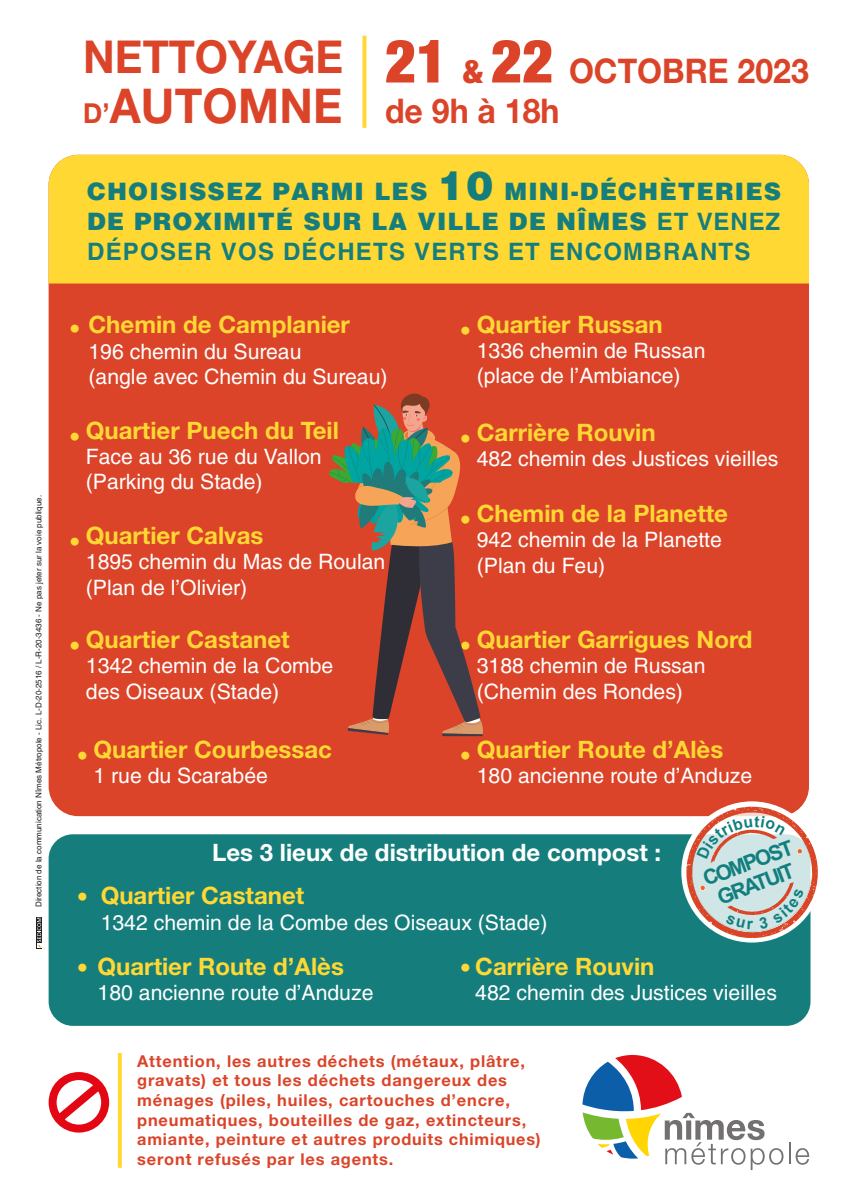
<style>
.page{position:relative;width:851px;height:1191px;background:#fff}
.page>*{position:absolute;margin:0;border:0;box-sizing:border-box;transform-origin:0 0}
.t1{font:700 48px "Helvetica Neue LT Std";letter-spacing:.005em;color:#db4429;scale:.94 1}
.t2{font:700 45.4px "Helvetica Neue LT Std";color:#db4429;scale:.94 1}
.t3{font:700 34px/40.8px "Helvetica Neue LT Std";color:#db4429;scale:.94 1}
.t4{font:700 24px "Helvetica Neue LT Std";color:#ffd833}
.t5{font:900 24px/30px "Helvetica LT Std";letter-spacing:.045em;color:#157e7d;text-align:justify}
.t6{font:700 24px "Helvetica Neue LT Std";color:#fff}
.t7{font:21.2px/25.4px "Helvetica";color:#fff}
.t8{font:700 21px/22.4px "Arial";color:#117f7e;text-align:center}
.t9{font:700 16.4px/19.6px "Helvetica Neue LT Std";letter-spacing:.05em;color:#db4429}
.t10{font:8px "Helvetica";color:#1d1d1b}
.t11{font:8px "Webdings";color:#ffd833}
.s1{font-size:27.6px}
.s2{font-family:"Helvetica Neue";font-weight:900;font-stretch:condensed;font-size:60px}
.s3{font-family:"Helvetica Neue";font-weight:900;font-stretch:condensed;font-size:32px}
.s4{font-size:40px}
.s5{font-weight:700}
</style>
<div class="page">
<div style="left:49px;top:155px;width:759px;height:661px;background:#db4429;border-radius:30px"></div>
<svg style="left:329px;top:393px;width:154px;height:343px"></svg>
<svg style="left:362px;top:36px;width:4px;height:92px"></svg>
<svg style="left:36px;top:917px;width:1px;height:31px"></svg>
<svg style="left:37px;top:917px;width:5px;height:32px"></svg>
<div style="left:49px;top:155px;width:759px;height:128px;background:#ffd833"></div>
<svg style="left:48px;top:1072px;width:62px;height:61px"></svg>
<svg style="left:582px;top:1055px;width:201px;height:115px"></svg>
<hr style="left:788px;top:1142px;width:2px;height:22px;background:#727070">
<svg style="left:795px;top:1148px;width:14px;height:16px"></svg>
<svg style="left:118px;top:1053px;width:4px;height:114px"></svg>
<div style="left:49px;top:834px;width:761px;height:191px;background:#157e7d;border-radius:24px"></div>
<svg style="left:48px;top:625px;width:1px;height:25px"></svg>
<svg style="left:681px;top:801px;width:137px;height:141px"></svg>
<p class="t10" style="left:34px;top:907px;width:413px;rotate:-90deg">Direction de la communication Nîmes Métropole - Lic. L-D-20-2516 / L-R-20-3436 - Ne pas jeter sur la voie publique.</p>
<h2 class="t2" style="left:83px;top:28px;width:278px">NETTOYAGE</h2>
<h1 class="t1" style="left:83px;top:76px;width:277px"><span class="s1">D’</span>AUTOMNE</h1>
<h3 class="t3" style="left:385px;top:49px;width:452px"><span class="s2">21</span> <span class="s3">&amp;</span> <span class="s2">22</span> OCTOBRE 2023 de 9h à 18h</h3>
<p class="t5" style="left:87px;top:176px;width:695px">CHOISISSEZ PARMI LES <span class="s4">10</span> MINI-DÉCHÈTERIES DE PROXIMITÉ SUR LA VILLE DE NÎMES <span class="s5">ET VENEZ DÉPOSER VOS DÉCHETS VERTS ET ENCOMBRANTS</span></p>
<p class="t4" style="left:71px;top:310px;width:281px">■ Chemin de Camplanier</p>
<p class="t7" style="left:88px;top:338px;width:300px">196 chemin du Sureau<br>(angle avec Chemin du Sureau)</p>
<p class="t4" style="left:71px;top:415px;width:270px">■ Quartier Puech du Teil</p>
<p class="t7" style="left:86px;top:444px;width:237px">Face au 36 rue du Vallon (Parking du Stade)</p>
<p class="t4" style="left:71px;top:520px;width:194px">■ Quartier Calvas</p>
<p class="t7" style="left:86px;top:549px;width:301px">1895 chemin du Mas de Roulan (Plan de l’Olivier)</p>
<p class="t4" style="left:71px;top:624px;width:220px">■ Quartier Castanet</p>
<p class="t7" style="left:86px;top:653px;width:249px">1342 chemin de la Combe des Oiseaux (Stade)</p>
<p class="t4" style="left:78px;top:734px;width:255px">■ Quartier Courbessac</p>
<p class="t7" style="left:93px;top:763px;width:176px">1 rue du Scarabée</p>
<p class="t4" style="left:461px;top:309px;width:202px">■ Quartier Russan</p>
<p class="t7" style="left:476px;top:338px;width:230px">1336 chemin de Russan (place de l’Ambiance)</p>
<p class="t4" style="left:461px;top:417px;width:195px">■ Carrière Rouvin</p>
<p class="t7" style="left:476px;top:446px;width:303px">482 chemin des Justices vieilles</p>
<p class="t4" style="left:461px;top:498px;width:268px">■ Chemin de la Planette</p>
<p class="t7" style="left:476px;top:527px;width:247px">942 chemin de la Planette (Plan du Feu)</p>
<p class="t4" style="left:461px;top:624px;width:292px">■ Quartier Garrigues Nord</p>
<p class="t7" style="left:476px;top:653px;width:230px">3188 chemin de Russan (Chemin des Rondes)</p>
<p class="t4" style="left:461px;top:734px;width:263px">■ Quartier Route d’Alès</p>
<p class="t7" style="left:476px;top:763px;width:277px">180 ancienne route d’Anduze</p>
<p class="t8" style="left:700px;top:869px;width:96px;rotate:-20deg">COMPOST<br>GRATUIT</p>
<p class="t6" style="left:212px;top:838px;width:450px">Les 3 lieux de distribution de compost :</p>
<p class="t4" style="left:101px;top:880px;width:205px">Quartier Castanet</p>
<p class="t7" style="left:101px;top:909px;width:448px">1342 chemin de la Combe des Oiseaux (Stade)</p>
<p class="t4" style="left:475px;top:951px;width:181px">Carrière Rouvin</p>
<p class="t7" style="left:475px;top:980px;width:303px">482 chemin des Justices vieilles</p>
<p class="t11" style="left:78px;top:893px;width:9px">■</p>
<p class="t4" style="left:98px;top:951px;width:248px">Quartier Route d’Alès</p>
<p class="t7" style="left:98px;top:980px;width:277px">180 ancienne route d’Anduze</p>
<p class="t11" style="left:78px;top:964px;width:9px">■</p>
<p class="t11" style="left:461px;top:964px;width:9px">■</p>
<p class="t9" style="left:137px;top:1050px;width:405px">Attention, les autres déchets (métaux, plâtre, gravats) et tous les déchets dangereux des ménages (piles, huiles, cartouches d’encre, pneumatiques, bouteilles de gaz, extincteurs, amiante, peinture et autres produits chimiques) seront refusés par les agents.</p>
</div>
